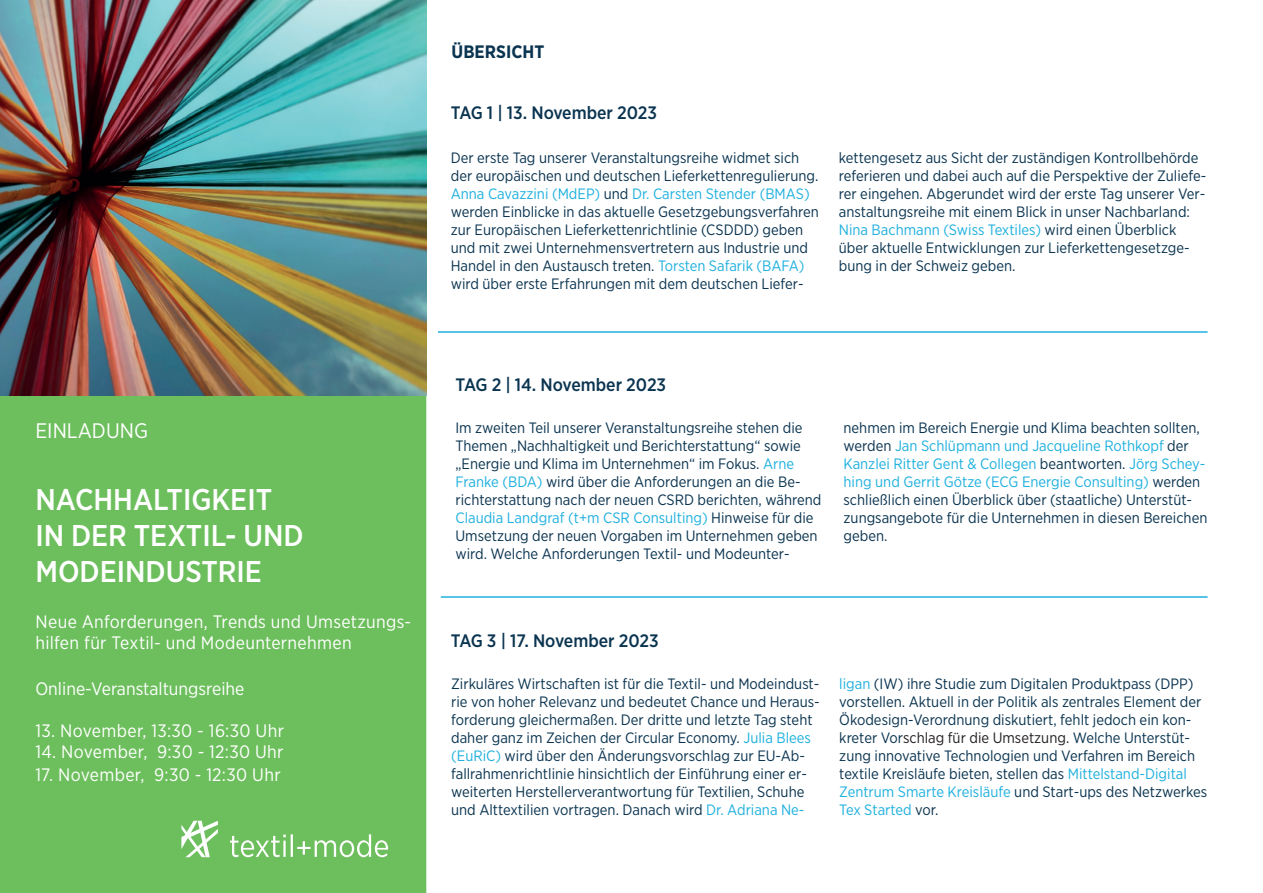
<style>
.page{position:relative;width:1263px;height:893px;background:#fff}
.page>*{position:absolute;margin:0;border:0;box-sizing:border-box;transform-origin:0 0}
.t1{font:500 30px/36px "Gotham Narrow";color:#fff}
.t2{font:21px "Gotham Narrow";color:#fff}
.t3{font:18px/21px "Gotham Narrow";letter-spacing:.015em;color:#fff}
.t4{font:500 18px "Gotham Narrow";color:#0a3450}
.t5{font:700 18px "Gotham Narrow";color:#0a3450}
.t6{font:15px/18px "Gotham Narrow";color:#0a3450}
.s1{color:#1fb0de}
.s2{color:#231f20}
</style>
<div class="page">
<div style="left:0;top:395px;width:426px;height:498px;background:#6dbf5d"></div>
<img style="left:0;top:0;width:426px;height:395px">
<svg style="left:181px;top:821px;width:37px;height:36px"></svg>
<svg style="left:230px;top:834px;width:158px;height:23px"></svg>
<hr style="left:438px;top:331px;width:769px;height:2px;background:#1fb0de">
<hr style="left:441px;top:596px;width:766px;height:2px;background:#1fb0de">
<h2 class="t2" style="left:35px;top:417px;width:114px">EINLADUNG</h2>
<h1 class="t1" style="left:35px;top:481px;width:270px">NACHHALTIGKEIT<br>IN DER TEXTIL- UND<br>MODEINDUSTRIE</h1>
<p class="t3" style="left:35px;top:611px;width:377px">Neue Anforderungen, Trends und Umsetzungs&shy;hilfen für Textil- und Modeunternehmen</p>
<p class="t3" style="left:35px;top:678px;width:211px">Online-Veranstaltungsreihe</p>
<p class="t3" style="left:35px;top:720px;width:250px">13. November, 13:30 - 16:30 Uhr</p>
<p class="t3" style="left:35px;top:741px;width:250px">14. November, 9:30 - 12:30 Uhr</p>
<p class="t3" style="left:35px;top:763px;width:247px">17. November, 9:30 - 12:30 Uhr</p>
<p class="t5" style="left:452px;top:41px;width:94px">ÜBERSICHT</p>
<p class="t4" style="left:451px;top:101px;width:12px">TAG</p>
<p class="t4" style="left:487px;top:101px;width:172px">1 | 13. NOVEMBER 2023</p>
<p class="t6" style="left:451px;top:148px;width:370px">Der erste Tag unserer Veranstaltungsreihe widmet sich der europäischen und deutschen Lieferkettenregulierung.<br><span class="s1">Anna Cavazzini (MdEP)</span> und <span class="s1">Dr. Carsten Stender (BMAS) </span>werden Einblicke in das aktuelle Gesetzgebungsverfahren zur Europäischen Lieferkettenrichtlinie (CSDDD) geben und mit zwei Unternehmensvertretern aus Industrie und Handel in den Austausch treten. <span class="s1">Torsten Safarik (BAFA) </span>wird über erste Erfahrungen mit dem deutschen Liefer-</p>
<p class="t6" style="left:839px;top:148px;width:369px">kettengesetz aus Sicht der zuständigen Kontrollbehörde referieren und dabei auch auf die Perspektive der Zuliefe&shy;rer eingehen. Abgerundet wird der erste Tag unserer Ver&shy;anstaltungsreihe mit einem Blick in unser Nachbarland:<br><span class="s1">Nina Bachmann (Swiss Textiles)</span> wird einen Überblick über aktuelle Entwicklungen zur Lieferkettengesetzge&shy;bung in der Schweiz geben.</p>
<p class="t4" style="left:455px;top:373px;width:12px">TAG</p>
<p class="t4" style="left:492px;top:373px;width:176px">2 | 14. NOVEMBER 2023</p>
<p class="t6" style="left:455px;top:418px;width:367px">Im zweiten Teil unserer Veranstaltungsreihe stehen die Themen „Nachhaltigkeit und Berichterstattung“ sowie „Energie und Klima im Unternehmen“ im Fokus. <span class="s1">Arne Franke (BDA)</span> wird über die Anforderungen an die Be&shy;richterstattung nach der neuen CSRD berichten, während <span class="s1">Claudia Landgraf (t+m CSR Consulting)</span> Hinweise für die Umsetzung der neuen Vorgaben im Unternehmen geben wird. Welche Anforderungen Textil- und Modeunter-</p>
<p class="t6" style="left:843px;top:418px;width:365px">nehmen im Bereich Energie und Klima beachten sollten, werden <span class="s1">Jan Schlüpmann und Jacqueline Rothkopf</span> der <span class="s1">Kanzlei Ritter Gent &amp; Collegen</span> beantworten. <span class="s1">Jörg Schey&shy;hing und Gerrit Götze (ECG Energie Consulting)</span> werden schließlich einen Überblick über (staatliche) Unterstüt&shy;zungsangebote für die Unternehmen in diesen Bereichen geben.</p>
<p class="t4" style="left:451px;top:629px;width:12px">TAG</p>
<p class="t4" style="left:487px;top:629px;width:173px">3 | 17. NOVEMBER 2023</p>
<p class="t6" style="left:451px;top:674px;width:370px">Zirkuläres Wirtschaften ist für die Textil- und Modeindust&shy;rie von hoher Relevanz und bedeutet Chance und Heraus&shy;forderung gleichermaßen. Der dritte und letzte Tag steht daher ganz im Zeichen der Circular Economy. <span class="s1">Julia Blees (EuRiC)</span> wird über den Änderungsvorschlag zur EU-Ab&shy;fallrahmenrichtlinie hinsichtlich der Einführung einer er&shy;weiterten Herstellerverantwortung für Textilien, Schuhe und Alttextilien vortragen. Danach wird <span class="s1">Dr. Adriana Ne-</span></p>
<p class="t6" style="left:839px;top:674px;width:369px"><span class="s1">ligan</span> (IW) ihre Studie zum Digitalen Produktpass (DPP) vorstellen. Aktuell in der Politik als zentrales Element der Ökodesign-Verordnung diskutiert, fehlt jedoch ein kon&shy;kreter Vor<span class="s2">schlag für die Umsetzung.</span> Welche Unterstüt&shy;zung innovative Technologien und Verfahren im Bereich textile Kreisläufe bieten, stellen das <span class="s1">Mittelstand-Digital Zentrum Smarte Kreisläufe</span> und Start-ups des Netzwerkes <span class="s1">Tex Started</span> vor.</p>
</div>
